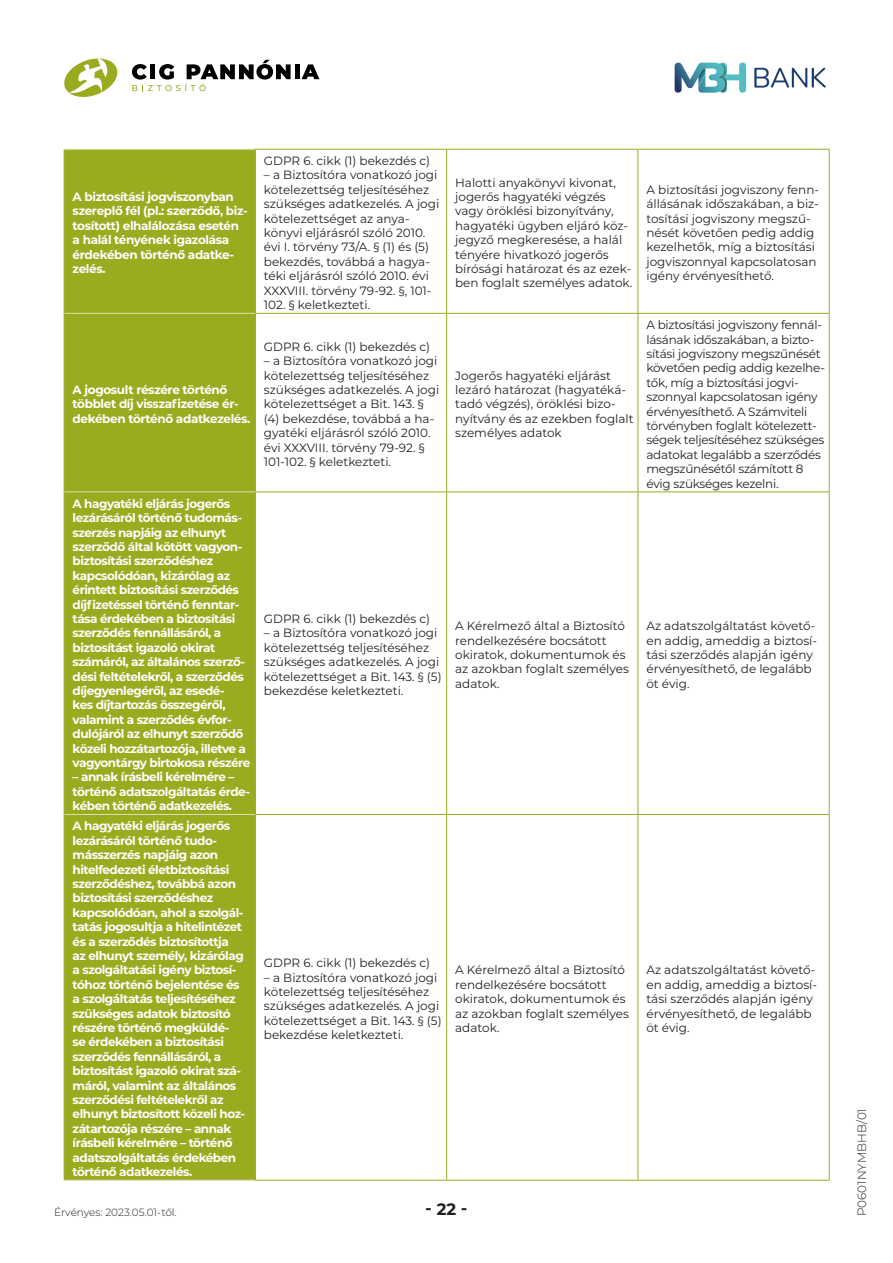
<style>
.page{position:relative;width:893px;height:1263px;background:#fff}
.page>*{position:absolute;margin:0;border:0;box-sizing:border-box;transform-origin:0 0}
.t1{font:700 16.5px "Montserrat";color:#231f20}
.t2{font:12px/14.4px "Montserrat";color:#231f20}
.t3{font:700 12px/14.4px "Montserrat";letter-spacing:-.04em;color:#fff}
.t4{font:12px/14.4px "Montserrat";letter-spacing:-.02em;color:#231f20}
.t5{font:300 12px "Montserrat";color:#231f20}
.t6{font:300 10.5px "Montserrat";color:#231f20}
</style>
<div class="page">
<div style="left:295px;top:64px;width:5px;height:15px;background:#000001"></div>
<svg style="left:302px;top:64px;width:17px;height:15px"></svg>
<svg style="left:64px;top:58px;width:54px;height:39px"></svg>
<svg style="left:132px;top:60px;width:159px;height:31px"></svg>
<svg style="left:675px;top:63px;width:71px;height:30px"></svg>
<img style="left:718px;top:63px;width:10px;height:30px">
<img style="left:698px;top:69px;width:7px;height:18px">
<svg style="left:754px;top:68px;width:72px;height:20px"></svg>
<div style="left:65px;top:150px;width:190px;height:1030px;background:#9aab20"></div>
<hr style="left:255px;top:149px;width:192px;height:1px;background:#9aab20">
<hr style="left:255px;top:150px;width:1px;height:163px;background:#9aab20">
<hr style="left:447px;top:149px;width:191px;height:1px;background:#9aab20">
<hr style="left:446px;top:150px;width:1px;height:163px;background:#9aab20">
<hr style="left:638px;top:149px;width:192px;height:1px;background:#9aab20">
<hr style="left:638px;top:150px;width:1px;height:163px;background:#9aab20">
<hr style="left:829px;top:150px;width:1px;height:163px;background:#9aab20">
<hr style="left:255px;top:313px;width:192px;height:1px;background:#9aab20">
<hr style="left:255px;top:314px;width:1px;height:177px;background:#9aab20">
<hr style="left:447px;top:313px;width:191px;height:1px;background:#9aab20">
<hr style="left:446px;top:314px;width:1px;height:177px;background:#9aab20">
<hr style="left:638px;top:313px;width:192px;height:1px;background:#9aab20">
<hr style="left:638px;top:314px;width:1px;height:177px;background:#9aab20">
<hr style="left:829px;top:314px;width:1px;height:177px;background:#9aab20">
<hr style="left:255px;top:491px;width:192px;height:1px;background:#9aab20">
<hr style="left:255px;top:492px;width:1px;height:322px;background:#9aab20">
<hr style="left:447px;top:491px;width:191px;height:1px;background:#9aab20">
<hr style="left:446px;top:492px;width:1px;height:322px;background:#9aab20">
<hr style="left:638px;top:491px;width:192px;height:1px;background:#9aab20">
<hr style="left:638px;top:492px;width:1px;height:322px;background:#9aab20">
<hr style="left:829px;top:492px;width:1px;height:322px;background:#9aab20">
<hr style="left:255px;top:814px;width:192px;height:1px;background:#9aab20">
<hr style="left:255px;top:815px;width:1px;height:365px;background:#9aab20">
<hr style="left:447px;top:814px;width:191px;height:1px;background:#9aab20">
<hr style="left:446px;top:815px;width:1px;height:365px;background:#9aab20">
<hr style="left:638px;top:814px;width:192px;height:1px;background:#9aab20">
<hr style="left:638px;top:815px;width:1px;height:365px;background:#9aab20">
<hr style="left:829px;top:815px;width:1px;height:365px;background:#9aab20">
<hr style="left:255px;top:1180px;width:192px;height:1px;background:#9aab20">
<hr style="left:447px;top:1180px;width:191px;height:1px;background:#9aab20">
<hr style="left:638px;top:1180px;width:192px;height:1px;background:#9aab20">
<hr style="left:64px;top:150px;width:1px;height:163px;background:#9aab20">
<hr style="left:64px;top:313px;width:1px;height:179px;background:#9aab20">
<hr style="left:64px;top:492px;width:1px;height:322px;background:#9aab20">
<hr style="left:64px;top:814px;width:1px;height:366px;background:#9aab20">
<hr style="left:64px;top:149px;width:191px;height:1px;background:#d8e1b6">
<hr style="left:65px;top:313px;width:190px;height:1px;background:#d8e1b6">
<hr style="left:65px;top:491px;width:190px;height:1px;background:#d8e1b6">
<hr style="left:65px;top:814px;width:190px;height:1px;background:#d8e1b6">
<hr style="left:64px;top:1180px;width:191px;height:1px;background:#d8e1b6">
<p class="t3" style="left:73px;top:189px;width:176px">A biztosítási jogviszonyban szereplő fél (pl.: szerződő, biz&shy;tosított) elhalálozása esetén a halál tényének igazolása érdekében történő adatke&shy;zelés.</p>
<p class="t3" style="left:73px;top:382px;width:179px">A jogosult részére történő többlet díj visszafizetése ér&shy;dekében történő adatkezelés.</p>
<p class="t3" style="left:73px;top:496px;width:179px">A hagyatéki eljárás jogerős lezárásáról történő tudomás&shy;szerzés napjáig az elhunyt szerződő által kötött vagyon&shy;biztosítási szerződéshez kapcsolódóan, kizárólag az érintett biztosítási szerződés díjfizetéssel történő fenntar&shy;tása érdekében a biztosítási szerződés fennállásáról, a biztosítást igazoló okirat számáról, az általános szerző&shy;dési feltételekről, a szerződés díjegyenlegéről, az esedé-<br>kes díjtartozás összegéről, valamint a szerződés évfor&shy;dulójáról az elhunyt szerződő közeli hozzátartozója, illetve a vagyontárgy birtokosa részére</p>
<p class="t3" style="left:73px;top:769px;width:179px">– annak írásbeli kérelmére – történő adatszolgáltatás érde&shy;kében történő adatkezelés.</p>
<p class="t3" style="left:73px;top:818px;width:174px">A hagyatéki eljárás jogerős lezárásáról történő tudo&shy;másszerzés napjáig azon hitelfedezeti életbiztosítási szerződéshez, továbbá azon biztosítási szerződéshez kapcsolódóan, ahol a szolgál&shy;tatás jogosultja a hitelintézet és a szerződés biztosítottja az elhunyt személy, kizárólag a szolgáltatási igény biztosí&shy;tóhoz történő bejelentése és a szolgáltatás teljesítéséhez szükséges adatok biztosító részére történő megküldé&shy;se érdekében a biztosítási szerződés fennállásáról, a biztosítást igazoló okirat szá&shy;máról, valamint az általános szerződési feltételekről az elhunyt biztosított közeli hoz&shy;zátartozója részére – annak írásbeli kérelmére – történő adatszolgáltatás érdekében történő adatkezelés.</p>
<p class="t2" style="left:264px;top:153px;width:168px">GDPR 6. cikk (1) bekezdés c)</p>
<p class="t2" style="left:264px;top:168px;width:177px">– a Biztosítóra vonatkozó jogi kötelezettség teljesítéséhez szükséges adatkezelés. A jogi kötelezettséget az anya&shy;könyvi eljárásról szóló 2010. évi I. törvény 73/A. § (1) és (5) bekezdés, továbbá a hagya&shy;téki eljárásról szóló 2010. évi<br>XXXVIII. törvény 79-92. §, 101-<br>102. § keletkezteti.</p>
<p class="t2" style="left:455px;top:175px;width:179px">Halotti anyakönyvi kivonat, jogerős hagyatéki végzés vagy öröklési bizonyítvány, hagyatéki ügyben eljáró köz&shy;jegyző megkeresése, a halál tényére hivatkozó jogerős bírósági határozat és az ezek&shy;ben foglalt személyes adatok.</p>
<p class="t2" style="left:646px;top:182px;width:174px">A biztosítási jogviszony fenn&shy;állásának időszakában, a biz&shy;tosítási jogviszony megszű&shy;nését követően pedig addig kezelhetők, míg a biztosítási jogviszonnyal kapcsolatosan igény érvényesíthető.</p>
<p class="t2" style="left:264px;top:339px;width:168px">GDPR 6. cikk (1) bekezdés c)</p>
<p class="t2" style="left:264px;top:353px;width:177px">– a Biztosítóra vonatkozó jogi kötelezettség teljesítéséhez szükséges adatkezelés. A jogi kötelezettséget a Bit. 143. § (4) bekezdése, továbbá a ha&shy;gyatéki eljárásról szóló 2010. évi XXXVIII. törvény 79-92. §<br>101-102. § keletkezteti.</p>
<p class="t2" style="left:455px;top:368px;width:180px">Jogerős hagyatéki eljárást lezáró határozat (hagyatéká&shy;tadó végzés), öröklési bizo&shy;nyítvány és az ezekben foglalt személyes adatok</p>
<p class="t4" style="left:646px;top:317px;width:180px">A biztosítási jogviszony fennál&shy;lásának időszakában, a bizto&shy;sítási jogviszony megszűnését követően pedig addig kezelhe&shy;tők, míg a biztosítási jogvi&shy;szonnyal kapcsolatosan igény érvényesíthető. A Számviteli törvényben foglalt kötelezett&shy;ségek teljesítéséhez szükséges adatokat legalább a szerződés megszűnésétől számított 8 évig szükséges kezelni.</p>
<p class="t2" style="left:264px;top:611px;width:168px">GDPR 6. cikk (1) bekezdés c)</p>
<p class="t2" style="left:264px;top:625px;width:179px">– a Biztosítóra vonatkozó jogi kötelezettség teljesítéséhez szükséges adatkezelés. A jogi kötelezettséget a Bit. 143. § (5) bekezdése keletkezteti.</p>
<p class="t2" style="left:455px;top:618px;width:175px">A Kérelmező által a Biztosító rendelkezésére bocsátott okiratok, dokumentumok és az azokban foglalt személyes adatok.</p>
<p class="t2" style="left:646px;top:618px;width:172px">Az adatszolgáltatást követő&shy;en addig, ameddig a biztosí&shy;tási szerződés alapján igény érvényesíthető, de legalább öt évig.</p>
<p class="t2" style="left:264px;top:955px;width:168px">GDPR 6. cikk (1) bekezdés c)</p>
<p class="t2" style="left:264px;top:970px;width:179px">– a Biztosítóra vonatkozó jogi kötelezettség teljesítéséhez szükséges adatkezelés. A jogi kötelezettséget a Bit. 143. § (5) bekezdése keletkezteti.</p>
<p class="t2" style="left:455px;top:962px;width:175px">A Kérelmező által a Biztosító rendelkezésére bocsátott okiratok, dokumentumok és az azokban foglalt személyes adatok.</p>
<p class="t2" style="left:646px;top:962px;width:172px">Az adatszolgáltatást követő&shy;en addig, ameddig a biztosí&shy;tási szerződés alapján igény érvényesíthető, de legalább öt évig.</p>
<p class="t6" style="left:54px;top:1205px;width:124px">Érvényes: 2023.05.01-től.</p>
<h1 class="t1" style="left:425px;top:1197px;width:44px">- 22 -</h1>
<p class="t5" style="left:854px;top:1216px;width:109px;rotate:-90deg">P0601NYMBHB/01</p>
</div>
